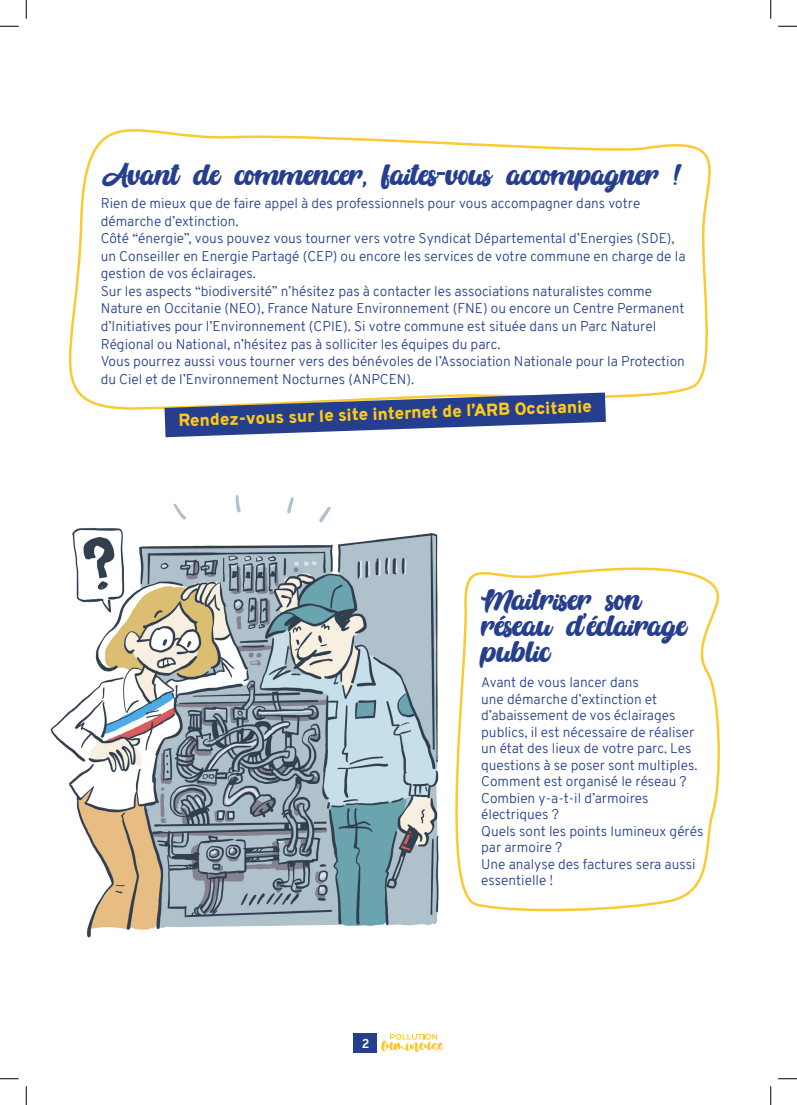
<style>
.page{position:relative;width:797px;height:1105px;background:#fff}
.page>*{position:absolute;margin:0;border:0;box-sizing:border-box;transform-origin:0 0}
.t1{font:30px/26.2px "Anhattan";color:#253f8e}
.t2{font:900 17px "Overpass";color:#fdca17}
.t3{font:300 13.75px/16.5px "Overpass";color:#253f8e}
.t4{font:700 12.5px "Overpass";color:#fff}
</style>
<div class="page">
<svg style="left:381px;top:1034px;width:62px;height:18px"></svg>
<div style="left:353px;top:1033px;width:24px;height:20px;background:#253f8e"></div>
<svg style="left:68px;top:129px;width:643px;height:281px"></svg>
<svg style="left:164px;top:392px;width:442px;height:45px"></svg>
<img style="left:50px;top:495px;width:389px;height:443px">
<svg style="left:455px;top:567px;width:265px;height:345px"></svg>
<svg style="left:0;top:25px;width:19px;height:2px"></svg>
<svg style="left:778px;top:25px;width:19px;height:2px"></svg>
<svg style="left:0;top:1078px;width:19px;height:1px"></svg>
<svg style="left:778px;top:1078px;width:19px;height:1px"></svg>
<svg style="left:25px;top:0;width:2px;height:19px"></svg>
<svg style="left:25px;top:1086px;width:2px;height:19px"></svg>
<svg style="left:770px;top:0;width:1px;height:19px"></svg>
<svg style="left:770px;top:1086px;width:1px;height:19px"></svg>
<h1 class="t1" style="left:101px;top:161px;width:583px">Avant de commencer, faites-vous accompagner !</h1>
<p class="t3" style="left:101px;top:195px;width:586px;line-height:17.5px">Rien de mieux que de faire appel à des professionnels pour vous accompagner dans votre démarche d’extinction.<br>Côté “énergie”, vous pouvez vous tourner vers votre Syndicat Départemental d’Energies (SDE), un Conseiller en Energie Partagé (CEP) ou encore les services de votre commune en charge de la gestion de vos éclairages.<br>Sur les aspects “biodiversité” n’hésitez pas à contacter les associations naturalistes comme Nature en Occitanie (NEO), France Nature Environnement (FNE) ou encore un Centre Permanent d’Initiatives pour l’Environnement (CPIE). Si votre commune est située dans un Parc Naturel Régional ou National, n’hésitez pas à solliciter les équipes du parc.<br>Vous pourrez aussi vous tourner vers des bénévoles de l’Association Nationale pour la Protection du Ciel et de l’Environnement Nocturnes (ANPCEN).</p>
<p class="t2" style="left:178px;top:408px;width:415px;rotate:-2deg">Rendez-vous sur le site internet de l’ARB Occitanie</p>
<p class="t4" style="left:361px;top:1034px;width:9px">2</p>
<h1 class="t1" style="left:481px;top:586px;width:207px">Maitriser son réseau d’éclairage public</h1>
<p class="t3" style="left:481px;top:674px;width:224px">Avant de vous lancer dans<br>une démarche d’extinction et d’abaissement de vos éclairages publics, il est nécessaire de réaliser un état des lieux de votre parc. Les questions à se poser sont multiples.<br>Comment est organisé le réseau ?<br>Combien y-a-t-il d’armoires électriques ?<br>Quels sont les points lumineux gérés par armoire ?<br>Une analyse des factures sera aussi essentielle !</p>
</div>
